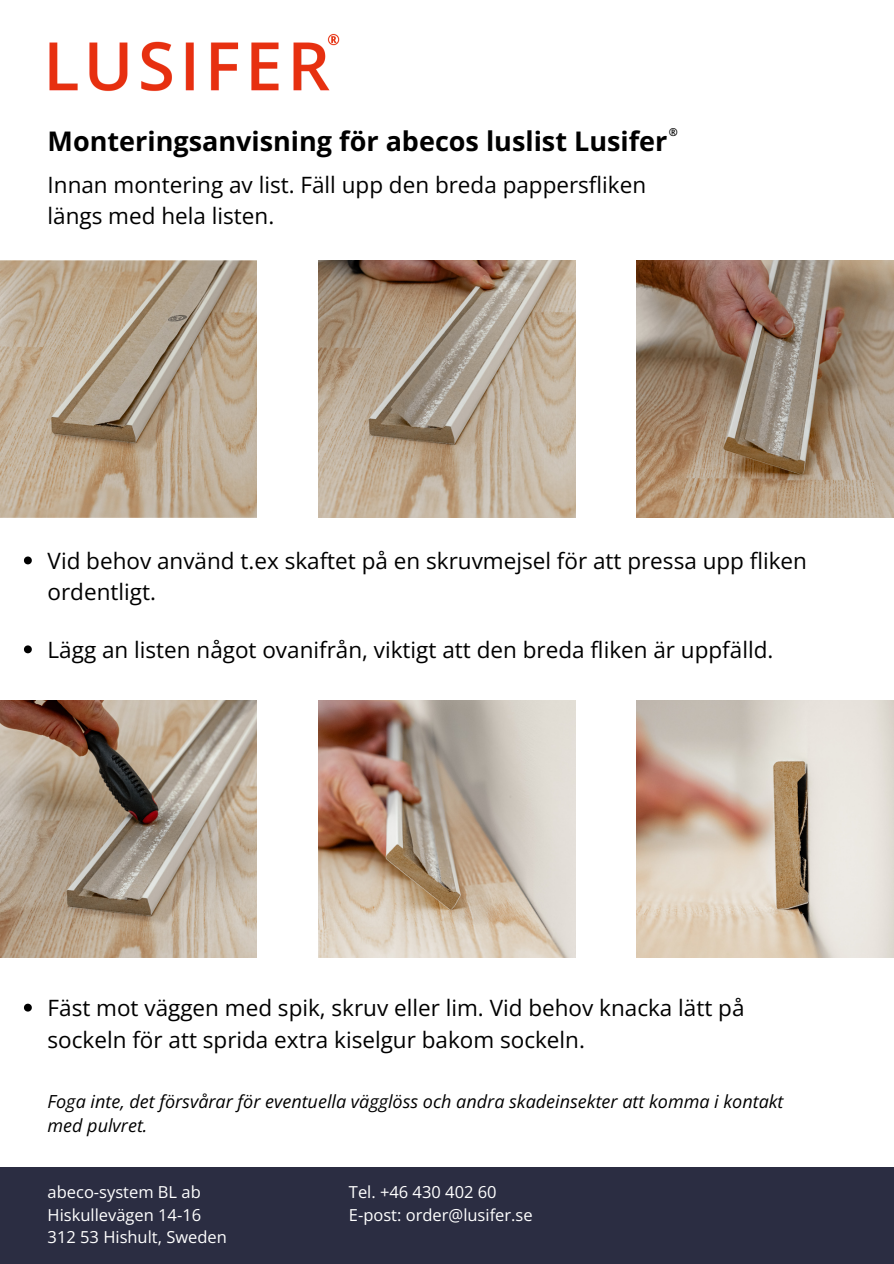
<style>
.page{position:relative;width:894px;height:1264px;background:#fff}
.page>*{position:absolute;margin:0;border:0;box-sizing:border-box;transform-origin:0 0}
.t1{font:700 27px "Open Sans";color:#000}
.t2{font:22.5px/31.5px "Open Sans";color:#000}
.t3{font:italic 18px/24.8px "Open Sans";color:#000}
.t4{font:16.5px "Open Sans";color:#fff}
.t5{font:700 10.8px "Open Sans";color:#000}
</style>
<div class="page">
<img style="left:0;top:260px;width:257px;height:257px">
<img style="left:0;top:701px;width:257px;height:256px">
<img style="left:318px;top:260px;width:257px;height:257px">
<img style="left:318px;top:701px;width:257px;height:256px">
<img style="left:636px;top:260px;width:257px;height:257px">
<img style="left:636px;top:701px;width:257px;height:256px">
<img style="left:49px;top:33px;width:291px;height:59px">
<div style="left:0;top:1166px;width:893px;height:97px;background:#2b2d42"></div>
<svg style="left:24px;top:556px;width:8px;height:8px"></svg>
<svg style="left:24px;top:645px;width:8px;height:8px"></svg>
<svg style="left:24px;top:1003px;width:8px;height:8px"></svg>
<h2 class="t5" style="left:668px;top:124px;width:11px">®</h2>
<p class="t1" style="left:48px;top:122px;width:621px">Monteringsanvisning för abecos luslist Lusifer</p>
<h1 class="t2" style="left:48px;top:168px;width:600px">Innan montering av list. Fäll upp den breda pappersfliken längs med hela listen.</h1>
<p class="t2" style="left:48px;top:544px;width:760px">Vid behov använd t.ex skaftet på en skruvmejsel för att pressa upp fliken ordentligt.</p>
<h2 class="t2" style="left:48px;top:633px;width:727px">Lägg an listen något ovanifrån, viktigt att den breda fliken är uppfälld.</h2>
<h2 class="t2" style="left:48px;top:991px;width:698px">Fäst mot väggen med spik, skruv eller lim. Vid behov knacka lätt på sockeln för att sprida extra kiselgur bakom sockeln.</h2>
<h2 class="t3" style="left:48px;top:1088px;width:737px">Foga inte, det försvårar för eventuella vägglöss och andra skadeinsekter att komma i kontakt med pulvret.</h2>
<p class="t4" style="left:48px;top:1180px;width:155px">abeco-system BL ab</p>
<p class="t4" style="left:48px;top:1202px;width:155px">Hiskullevägen 14-16</p>
<p class="t4" style="left:48px;top:1225px;width:181px">312 53 Hishult, Sweden</p>
<p class="t4" style="left:349px;top:1180px;width:149px">Tel. +46 430 402 60</p>
<p class="t4" style="left:349px;top:1202px;width:185px">E-post: order@lusifer.se</p>
</div>
